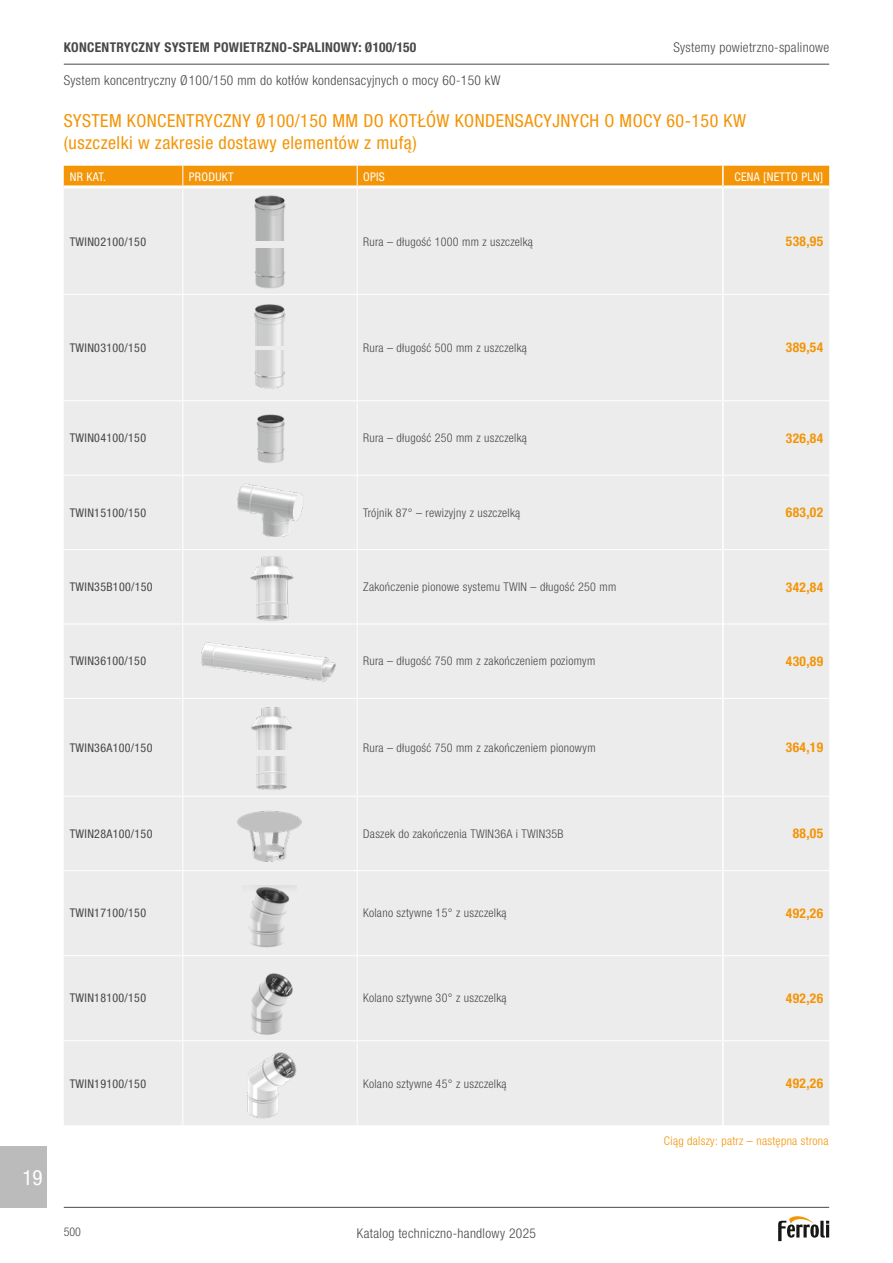
<style>
.page{position:relative;width:893px;height:1263px;background:#fff}
.page>*{position:absolute;margin:0;border:0;box-sizing:border-box;transform-origin:0 0}
.t1{font:condensed 21px "Helvetica Neue LTW1 G";color:#fff}
.t2{font:condensed 18px/21.6px "Helvetica Neue LTW1 G";letter-spacing:.025em;color:#f39507}
.t3{font:300 condensed 13.5px "Helvetica Neue LTW1 G";letter-spacing:.025em;color:#484846}
.t4{font:700 condensed 13.5px "Helvetica Neue LTW1 G";letter-spacing:.025em;color:#f39507}
.t5{font:700 condensed 13.5px "Helvetica Neue LTW1 G";letter-spacing:.025em;color:#484846}
.t6{font:300 condensed 12px "Helvetica Neue LTW1 G";letter-spacing:.025em;color:#484846}
.t7{font:condensed 12px "Helvetica Neue LTW1 G";letter-spacing:.025em;color:#484846}
.t8{font:condensed 12px "Helvetica Neue LTW1 G";letter-spacing:.025em;color:#fff}
.t9{font:300 condensed 12px "Helvetica Neue LTW1 G";letter-spacing:.025em;color:#f39507}
</style>
<div class="page">
<div style="left:64px;top:189px;width:765px;height:936px;background:#ececec"></div>
<hr style="left:64px;top:400px;width:119px;height:1px;background:#fff">
<hr style="left:357px;top:400px;width:365px;height:1px;background:#fff">
<hr style="left:724px;top:400px;width:105px;height:1px;background:#fff">
<hr style="left:64px;top:475px;width:119px;height:1px;background:#fff">
<hr style="left:357px;top:475px;width:365px;height:1px;background:#fff">
<hr style="left:724px;top:475px;width:105px;height:1px;background:#fff">
<hr style="left:64px;top:549px;width:119px;height:1px;background:#fff">
<hr style="left:357px;top:549px;width:365px;height:1px;background:#fff">
<hr style="left:724px;top:549px;width:105px;height:1px;background:#fff">
<hr style="left:64px;top:624px;width:119px;height:1px;background:#fff">
<hr style="left:357px;top:624px;width:365px;height:1px;background:#fff">
<hr style="left:724px;top:624px;width:105px;height:1px;background:#fff">
<hr style="left:64px;top:698px;width:119px;height:1px;background:#fff">
<hr style="left:357px;top:698px;width:365px;height:1px;background:#fff">
<hr style="left:724px;top:698px;width:105px;height:1px;background:#fff">
<hr style="left:64px;top:796px;width:119px;height:1px;background:#fff">
<hr style="left:357px;top:796px;width:365px;height:1px;background:#fff">
<hr style="left:724px;top:796px;width:105px;height:1px;background:#fff">
<hr style="left:64px;top:870px;width:119px;height:1px;background:#fff">
<hr style="left:357px;top:870px;width:365px;height:1px;background:#fff">
<hr style="left:724px;top:870px;width:105px;height:1px;background:#fff">
<hr style="left:64px;top:955px;width:119px;height:1px;background:#fff">
<hr style="left:357px;top:955px;width:365px;height:1px;background:#fff">
<hr style="left:724px;top:955px;width:105px;height:1px;background:#fff">
<hr style="left:64px;top:1040px;width:119px;height:1px;background:#fff">
<hr style="left:357px;top:1040px;width:365px;height:1px;background:#fff">
<hr style="left:724px;top:1040px;width:105px;height:1px;background:#fff">
<hr style="left:183px;top:400px;width:174px;height:1px;background:#fff">
<hr style="left:183px;top:475px;width:174px;height:1px;background:#fff">
<hr style="left:183px;top:549px;width:174px;height:1px;background:#fff">
<hr style="left:183px;top:624px;width:174px;height:1px;background:#fff">
<hr style="left:183px;top:698px;width:174px;height:1px;background:#fff">
<hr style="left:183px;top:796px;width:174px;height:1px;background:#fff">
<hr style="left:183px;top:870px;width:174px;height:1px;background:#fff">
<hr style="left:183px;top:955px;width:174px;height:1px;background:#fff">
<hr style="left:183px;top:1040px;width:174px;height:1px;background:#fff">
<div style="left:64px;top:166px;width:765px;height:19px;background:#f39507"></div>
<hr style="left:182px;top:188px;width:1px;height:106px;background:#fff">
<hr style="left:357px;top:188px;width:1px;height:106px;background:#fff">
<hr style="left:182px;top:295px;width:1px;height:105px;background:#fff">
<hr style="left:357px;top:295px;width:1px;height:105px;background:#fff">
<hr style="left:182px;top:401px;width:1px;height:74px;background:#fff">
<hr style="left:357px;top:401px;width:1px;height:74px;background:#fff">
<hr style="left:182px;top:475px;width:1px;height:74px;background:#fff">
<hr style="left:357px;top:475px;width:1px;height:74px;background:#fff">
<hr style="left:182px;top:550px;width:1px;height:74px;background:#fff">
<hr style="left:357px;top:550px;width:1px;height:74px;background:#fff">
<hr style="left:182px;top:624px;width:1px;height:74px;background:#fff">
<hr style="left:357px;top:624px;width:1px;height:74px;background:#fff">
<hr style="left:182px;top:699px;width:1px;height:97px;background:#fff">
<hr style="left:357px;top:699px;width:1px;height:97px;background:#fff">
<hr style="left:182px;top:796px;width:1px;height:74px;background:#fff">
<hr style="left:357px;top:796px;width:1px;height:74px;background:#fff">
<hr style="left:182px;top:871px;width:1px;height:84px;background:#fff">
<hr style="left:357px;top:871px;width:1px;height:84px;background:#fff">
<hr style="left:182px;top:956px;width:1px;height:84px;background:#fff">
<hr style="left:357px;top:956px;width:1px;height:84px;background:#fff">
<hr style="left:182px;top:1041px;width:1px;height:84px;background:#fff">
<hr style="left:357px;top:1041px;width:1px;height:84px;background:#fff">
<hr style="left:64px;top:294px;width:119px;height:1px;background:#fff">
<hr style="left:183px;top:294px;width:174px;height:1px;background:#fff">
<hr style="left:357px;top:294px;width:365px;height:1px;background:#fff">
<hr style="left:724px;top:294px;width:105px;height:1px;background:#fff">
<hr style="left:722px;top:187px;width:2px;height:107px;background:#fff">
<hr style="left:722px;top:294px;width:2px;height:107px;background:#fff">
<hr style="left:722px;top:401px;width:2px;height:74px;background:#fff">
<hr style="left:722px;top:475px;width:2px;height:74px;background:#fff">
<hr style="left:722px;top:549px;width:2px;height:75px;background:#fff">
<hr style="left:722px;top:624px;width:2px;height:74px;background:#fff">
<hr style="left:722px;top:698px;width:2px;height:98px;background:#fff">
<hr style="left:722px;top:796px;width:2px;height:75px;background:#fff">
<hr style="left:722px;top:871px;width:2px;height:85px;background:#fff">
<hr style="left:722px;top:956px;width:2px;height:85px;background:#fff">
<hr style="left:722px;top:1041px;width:2px;height:84px;background:#fff">
<hr style="left:722px;top:166px;width:2px;height:21px;background:#fff">
<hr style="left:64px;top:1207px;width:765px;height:1px;background:#484846">
<svg style="left:778px;top:1216px;width:51px;height:25px"></svg>
<hr style="left:64px;top:64px;width:765px;height:1px;background:#484846">
<div style="left:0;top:1146px;width:47px;height:62px;background:#bbb"></div>
<img style="left:242px;top:249px;width:55px;height:39px">
<img style="left:242px;top:192px;width:55px;height:49px">
<img style="left:252px;top:412px;width:35px;height:52px">
<img style="left:248px;top:351px;width:43px;height:40px">
<img style="left:248px;top:300px;width:43px;height:45px">
<img style="left:226px;top:483px;width:87px;height:57px">
<img style="left:237px;top:810px;width:65px;height:53px">
<img style="left:241px;top:1050px;width:57px;height:70px">
<img style="left:243px;top:971px;width:53px;height:65px">
<img style="left:242px;top:886px;width:55px;height:63px">
<img style="left:196px;top:639px;width:147px;height:45px">
<img style="left:244px;top:757px;width:51px;height:34px">
<img style="left:244px;top:705px;width:51px;height:44px">
<img style="left:243px;top:553px;width:53px;height:68px">
<p class="t5" style="left:64px;top:39px;width:354px">KONCENTRYCZNY SYSTEM POWIETRZNO-SPALINOWY: Ø100/150</p>
<p class="t3" style="left:64px;top:72px;width:438px">System koncentryczny Ø100/150 mm do kotłów kondensacyjnych o mocy 60-150 kW</p>
<p class="t3" style="left:673px;top:40px;width:157px">Systemy powietrzno-spalinowe</p>
<h2 class="t2" style="left:64px;top:110px;width:684px">SYSTEM KONCENTRYCZNY Ø100/150 MM DO KOTŁÓW KONDENSACYJNYCH O MOCY 60-150 KW (uszczelki w zakresie dostawy elementów z mufą)</h2>
<p class="t8" style="left:70px;top:169px;width:38px">NR KAT.</p>
<p class="t8" style="left:189px;top:169px;width:46px">PRODUKT</p>
<p class="t8" style="left:363px;top:169px;width:23px">OPIS</p>
<p class="t8" style="left:734px;top:169px;width:90px">CENA [NETTO PLN]</p>
<p class="t7" style="left:70px;top:234px;width:78px">TWIN02100/150</p>
<p class="t6" style="left:363px;top:234px;width:171px">Rura – długość 1000 mm z uszczelką</p>
<p class="t4" style="left:786px;top:233px;width:39px">538,95</p>
<p class="t7" style="left:70px;top:340px;width:78px">TWIN03100/150</p>
<p class="t6" style="left:363px;top:341px;width:165px">Rura – długość 500 mm z uszczelką</p>
<p class="t4" style="left:786px;top:339px;width:39px">389,54</p>
<p class="t7" style="left:70px;top:431px;width:78px">TWIN04100/150</p>
<p class="t6" style="left:363px;top:431px;width:165px">Rura – długość 250 mm z uszczelką</p>
<p class="t4" style="left:786px;top:430px;width:39px">326,84</p>
<p class="t7" style="left:70px;top:505px;width:78px">TWIN15100/150</p>
<p class="t6" style="left:363px;top:505px;width:159px">Trójnik 87° – rewizyjny z uszczelką</p>
<p class="t4" style="left:786px;top:504px;width:39px">683,02</p>
<p class="t7" style="left:70px;top:580px;width:84px">TWIN35B100/150</p>
<p class="t6" style="left:363px;top:580px;width:255px">Zakończenie pionowe systemu TWIN – długość 250 mm</p>
<p class="t4" style="left:786px;top:579px;width:39px">342,84</p>
<p class="t7" style="left:70px;top:654px;width:78px">TWIN36100/150</p>
<p class="t6" style="left:363px;top:654px;width:234px">Rura – długość 750 mm z zakończeniem poziomym</p>
<p class="t4" style="left:786px;top:653px;width:39px">430,89</p>
<p class="t7" style="left:70px;top:740px;width:84px">TWIN36A100/150</p>
<p class="t6" style="left:363px;top:740px;width:234px">Rura – długość 750 mm z zakończeniem pionowym</p>
<p class="t4" style="left:786px;top:739px;width:39px">364,19</p>
<p class="t7" style="left:70px;top:826px;width:84px">TWIN28A100/150</p>
<p class="t6" style="left:363px;top:826px;width:202px">Daszek do zakończenia TWIN36A i TWIN35B</p>
<p class="t4" style="left:793px;top:825px;width:32px">88,05</p>
<p class="t7" style="left:70px;top:906px;width:78px">TWIN17100/150</p>
<p class="t6" style="left:363px;top:906px;width:145px">Kolano sztywne 15° z uszczelką</p>
<p class="t4" style="left:786px;top:905px;width:39px">492,26</p>
<p class="t7" style="left:70px;top:991px;width:78px">TWIN18100/150</p>
<p class="t6" style="left:363px;top:991px;width:145px">Kolano sztywne 30° z uszczelką</p>
<p class="t4" style="left:786px;top:990px;width:39px">492,26</p>
<h1 class="t1" style="left:22px;top:1165px;width:22px">19</h1>
<p class="t7" style="left:70px;top:1076px;width:78px">TWIN19100/150</p>
<p class="t6" style="left:363px;top:1076px;width:145px">Kolano sztywne 45° z uszczelką</p>
<p class="t4" style="left:786px;top:1075px;width:39px">492,26</p>
<p class="t6" style="left:64px;top:1225px;width:19px">500</p>
<p class="t3" style="left:357px;top:1225px;width:181px">Katalog techniczno-handlowy 2025</p>
<p class="t9" style="left:664px;top:1134px;width:166px">Ciąg dalszy: patrz – następna strona</p>
</div>
